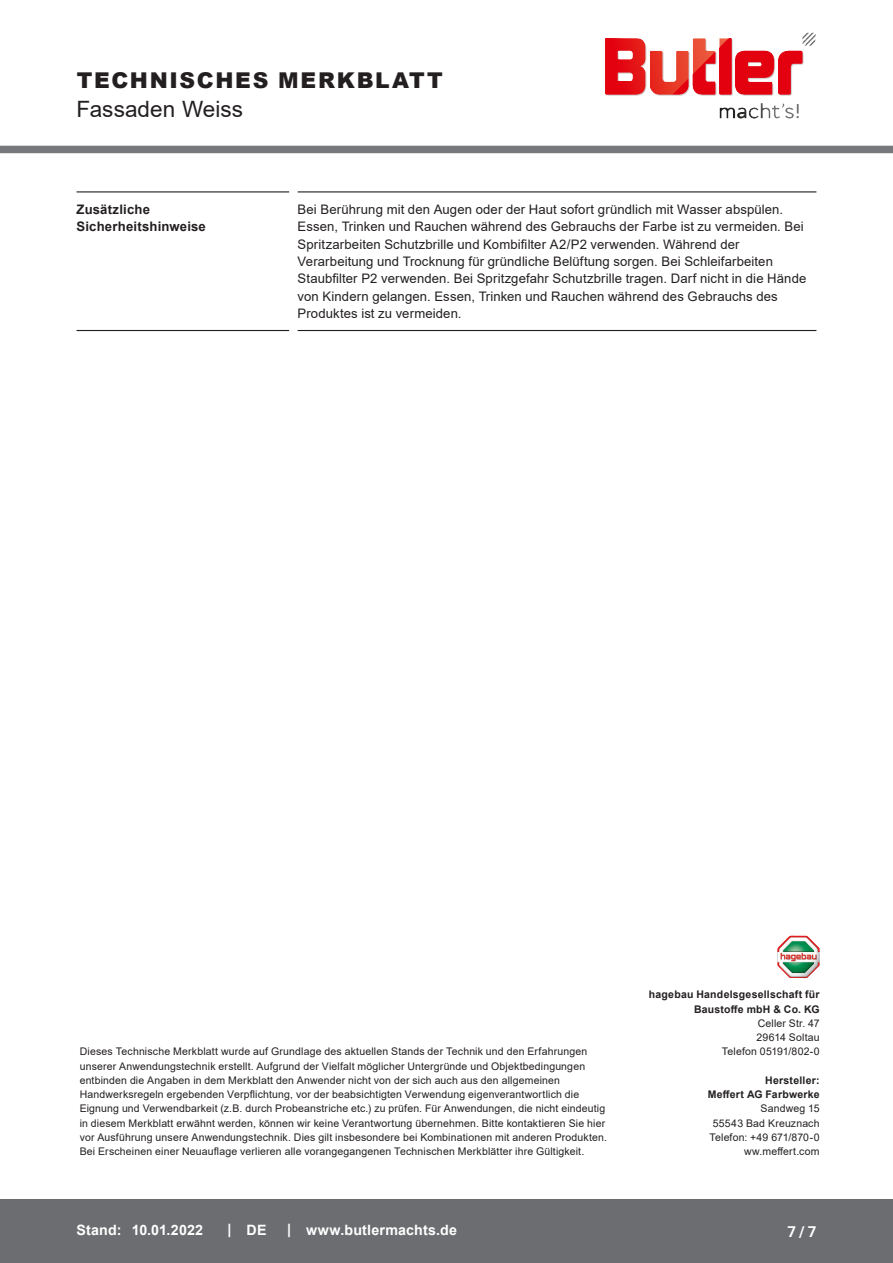
<style>
.page{position:relative;width:893px;height:1263px;background:#fff}
.page>*{position:absolute;margin:0;border:0;box-sizing:border-box;transform-origin:0 0}
.CB_AF_Kopf_Produktna{font:22.5px "Arial";letter-spacing:.005em;color:#231f20}
.CB_AF_Kopf_TM{font:900 21.75px "Arial";letter-spacing:.075em;color:#231f20}
.t1{font:700 15px "Roboto";color:#fff}
.CB_AF_Fuß_Stand_link{font:700 14.25px "Arial";letter-spacing:.01em;color:#fff}
.CB_AF_Text_Standard{font:13.2px/17.2px "Arial";letter-spacing:.01em;color:#231f20}
.CB_AF_Abschnitt_Uebe{font:700 13.2px/16.5px "Arial";letter-spacing:.015em;color:#231f20}
.CB_AF_Disclaimer{font:10.5px/14.2px "Arial";letter-spacing:.015em;color:#231f20}
.CB_AF_INVKB{font:10.5px/14.2px "Arial";letter-spacing:.015em;color:#231f20;text-align:right}
.CB_AF_INVKB-2{font:700 10.5px/14.2px "Arial";letter-spacing:.02em;color:#231f20;text-align:right}
.s1{font-weight:400}
.s2{font-weight:700}
</style>
<div class="page">
<div style="left:0;top:146px;width:893px;height:7px;background:#76787b"></div>
<div style="left:0;top:1199px;width:893px;height:64px;background:#6c6d70"></div>
<hr style="left:77px;top:191px;width:212px;height:1px;background:#231f20">
<hr style="left:298px;top:191px;width:518px;height:1px;background:#231f20">
<hr style="left:77px;top:330px;width:212px;height:1px;background:#231f20">
<hr style="left:298px;top:330px;width:518px;height:1px;background:#231f20">
<img style="left:777px;top:935px;width:43px;height:43px">
<img style="left:605px;top:32px;width:211px;height:87px">
<p class="CB_AF_Kopf_TM" style="left:77px;top:65px;width:367px">TECHNISCHES MERKBLATT</p>
<p class="CB_AF_Kopf_Produktna" style="left:77px;top:94px;width:168px">Fassaden Weiss</p>
<p class="CB_AF_Abschnitt_Uebe" style="left:77px;top:201px;width:131px">Zusätzliche<br>Sicherheitshinweise</p>
<p class="CB_AF_Text_Standard" style="left:298px;top:201px;width:510px">Bei Berührung mit den Augen oder der Haut sofort gründlich mit Wasser abspülen.<br>Essen, Trinken und Rauchen während des Gebrauchs der Farbe ist zu vermeiden. Bei Spritzarbeiten Schutzbrille und Kombifilter A2/P2 verwenden. Während der Verarbeitung und Trocknung für gründliche Belüftung sorgen. Bei Schleifarbeiten Staubfilter P2 verwenden. Bei Spritzgefahr Schutzbrille tragen. Darf nicht in die Hände von Kindern gelangen. Essen, Trinken und Rauchen während des Gebrauchs des Produktes ist zu vermeiden.</p>
<p class="CB_AF_Disclaimer" style="left:80px;top:1044px;width:529px">Dieses Technische Merkblatt wurde auf Grundlage des aktuellen Stands der Technik und den Erfahrungen unserer Anwendungstechnik erstellt. Aufgrund der Vielfalt möglicher Untergründe und Objektbedingungen entbinden die Angaben in dem Merkblatt den Anwender nicht von der sich auch aus den allgemeinen Handwerksregeln ergebenden Verpflichtung, vor der beabsichtigten Verwendung eigenverantwortlich die Eignung und Verwendbarkeit (z.B. durch Probeanstriche etc.) zu prüfen. Für Anwendungen, die nicht eindeutig in diesem Merkblatt erwähnt werden, können wir keine Verantwortung übernehmen. Bitte kontaktieren Sie hier vor Ausführung unsere Anwendungstechnik. Dies gilt insbesondere bei Kombinationen mit anderen Produkten.<br>Bei Erscheinen einer Neuauflage verlieren alle vorangegangenen Technischen Merkblätter ihre Gültigkeit.</p>
<p class="CB_AF_Fuß_Stand_link" style="left:77px;top:1220px;width:46px">Stand:</p>
<p class="CB_AF_Fuß_Stand_link" style="left:132px;top:1220px;width:73px">10.01.2022</p>
<p class="CB_AF_Fuß_Stand_link" style="left:228px;top:1219px;width:5px">|</p>
<p class="CB_AF_Fuß_Stand_link" style="left:247px;top:1220px;width:21px">DE</p>
<p class="CB_AF_Fuß_Stand_link" style="left:287px;top:1219px;width:5px">|</p>
<p class="CB_AF_Fuß_Stand_link" style="left:306px;top:1220px;width:152px">www.butlermachts.de</p>
<p class="CB_AF_INVKB-2" style="left:649px;top:988px;width:172px">hagebau Handelsgesellschaft für<br>Baustoffe mbH &amp; Co. KG<br><span class="s1">Celler Str. 47<br>29614 Soltau<br>Telefon 05191/802-0</span></p>
<p class="CB_AF_INVKB" style="left:708px;top:1073px;width:113px"><span class="s2">Hersteller:<br>Meffert AG Farbwerke<br></span>Sandweg 15<br>55543 Bad Kreuznach<br>Telefon: +49 671/870-0 ww.meffert.com</p>
<h3 class="t1" style="left:787px;top:1221px;width:30px">7 / 7</h3>
</div>
